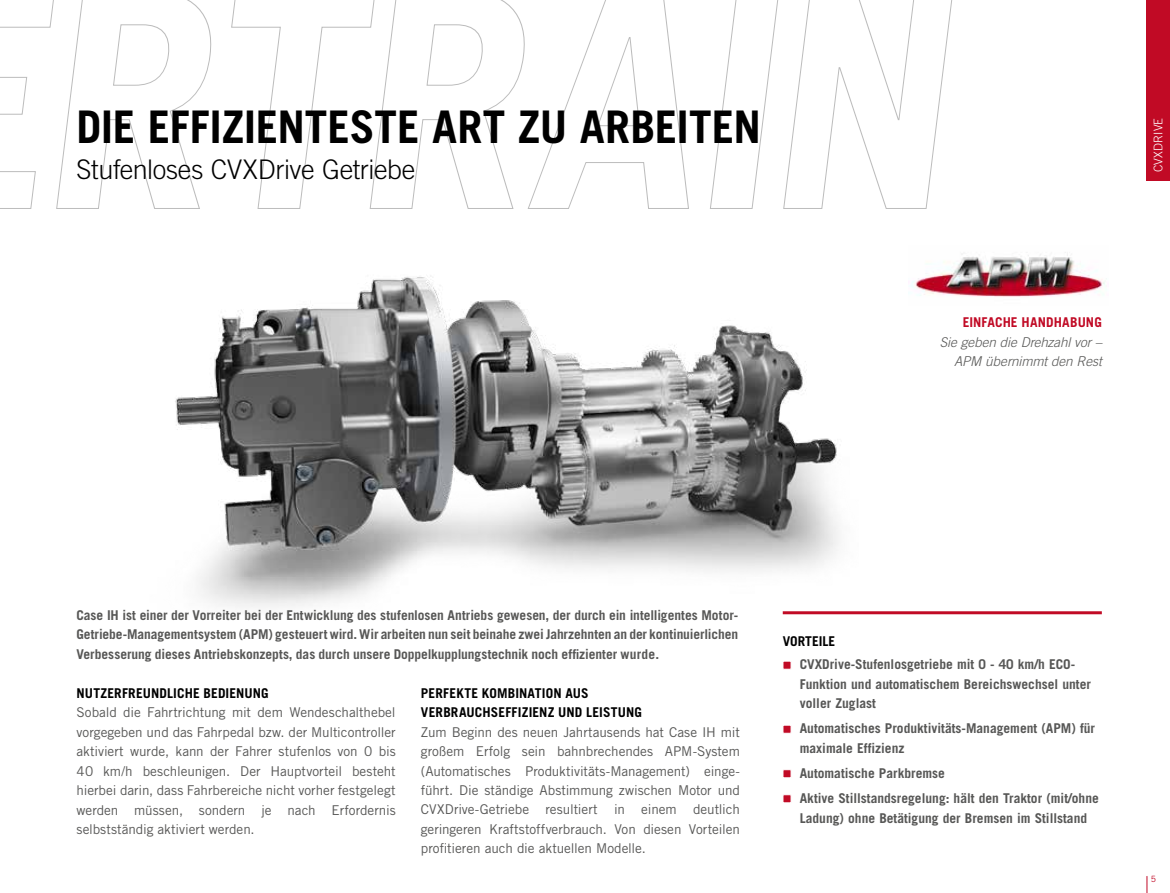
<style>
.page{position:relative;width:1170px;height:893px;background:#fff}
.page>*{position:absolute;margin:0;border:0;box-sizing:border-box;transform-origin:0 0}
.t1{font:700 45px "Trade Gothic LT Pro";letter-spacing:-.005em;color:#000}
.t2{font:300 27px "Trade Gothic LT Pro";letter-spacing:-.015em;color:#000}
.t3{font:13.5px/19.5px "Trade Gothic LT Pro";letter-spacing:-.005em;color:#575756;text-align:justify}
.t4{font:700 13.5px/19.5px "Trade Gothic LT Pro";color:#575756}
.t5{font:700 13.5px/19.5px "Trade Gothic LT Std";letter-spacing:.01em;color:#000}
.t6{font:italic 300 13.5px/19.5px "Trade Gothic LT Pro";letter-spacing:-.005em;color:#575756;text-align:right}
.t7{font:700 13.5px "Trade Gothic LT Std";letter-spacing:.005em;color:#c10a25}
.t8{font:700 13.5px "Trade Gothic LT Pro";color:#000}
.t9{font:300 12px "Trade Gothic LT Pro";letter-spacing:.01em;color:#fff}
.t10{font:8.7px "Trade Gothic LT Pro";color:#c10a27}
</style>
<div class="page">
<svg style="left:0;top:0;width:953px;height:209px"></svg>
<img style="left:175px;top:275px;width:683px;height:340px">
<div style="left:1146px;top:0;width:23px;height:181px;background:#c10a25"></div>
<div style="left:782px;top:661px;width:9px;height:8px;background:#c10a25;border:1px solid #fff"></div>
<div style="left:782px;top:725px;width:9px;height:8px;background:#c10a25;border:1px solid #fff"></div>
<div style="left:782px;top:769px;width:9px;height:9px;background:#c10a25;border:1px solid #fff"></div>
<div style="left:782px;top:794px;width:9px;height:9px;background:#c10a25;border:1px solid #fff"></div>
<hr style="left:782px;top:611px;width:319px;height:3px;background:#fff">
<img style="left:908px;top:252px;width:197px;height:45px">
<img style="left:0;top:167px;width:1px;height:42px">
<svg style="left:1146px;top:876px;width:1px;height:17px"></svg>
<h1 class="t1" style="left:77px;top:99px;width:685px">DIE EFFIZIENTESTE ART ZU ARBEITEN</h1>
<h2 class="t2" style="left:77px;top:153px;width:340px">Stufenloses CVXDrive Getriebe</h2>
<p class="t9" style="left:1151px;top:172px;width:56px;rotate:-90deg">CVXDRIVE</p>
<p class="t7" style="left:962px;top:314px;width:141px">EINFACHE HANDHABUNG</p>
<p class="t6" style="left:939px;top:332px;width:163px">Sie geben die Drehzahl vor –<br>APM übernimmt den Rest</p>
<p class="t4" style="left:76px;top:605px;width:663px;text-align:justify">Case IH ist einer der Vorreiter bei der Entwicklung des stufenlosen Antriebs gewesen, der durch ein intelligentes Motor-Getriebe-Managementsystem (APM) gesteuert wird. Wir arbeiten nun seit beinahe zwei Jahrzehnten an der kontinuierlichen Verbesserung dieses Antriebskonzepts, das durch unsere Doppelkupplungstechnik noch effizienter wurde.</p>
<p class="t5" style="left:77px;top:683px;width:193px">NUTZERFREUNDLICHE BEDIENUNG</p>
<p class="t3" style="left:77px;top:702px;width:320px">Sobald die Fahrtrichtung mit dem Wendeschalthebel vorgegeben und das Fahrpedal bzw. der Multicontroller aktiviert wurde, kann der Fahrer stufenlos von 0 bis 40 km/h beschleunigen. Der Hauptvorteil besteht hierbei darin, dass Fahrbereiche nicht vorher festgelegt werden müssen, sondern je nach Erfordernis selbstständig aktiviert werden.</p>
<p class="t5" style="left:421px;top:683px;width:222px">PERFEKTE KOMBINATION AUS<br>VERBRAUCHSEFFIZIENZ UND LEISTUNG</p>
<p class="t3" style="left:421px;top:722px;width:320px">Zum Beginn des neuen Jahrtausends hat Case IH mit großem Erfolg sein bahnbrechendes APM-System (Automatisches Produktivitäts-Management) einge&shy;führt. Die ständige Abstimmung zwischen Motor und CVXDrive-Getriebe resultiert in einem deutlich geringeren Kraftstoffverbrauch. Von diesen Vorteilen profitieren auch die aktuellen Modelle.</p>
<p class="t8" style="left:782px;top:633px;width:54px">VORTEILE</p>
<p class="t4" style="left:799px;top:655px;width:293px">CVXDrive-Stufenlosgetriebe mit 0 - 40 km/h ECO-<br>Funktion und automatischem Bereichswechsel unter voller Zuglast</p>
<p class="t4" style="left:799px;top:719px;width:297px">Automatisches Produktivitäts-Management (APM) für maximale Effizienz</p>
<p class="t4" style="left:799px;top:760px;width:300px;line-height:25px">Automatische Parkbremse<br>Aktive Stillstandsregelung: hält den Traktor (mit/ohne</p>
<p class="t4" style="left:799px;top:808px;width:289px">Ladung) ohne Betätigung der Bremsen im Stillstand</p>
<p class="t10" style="left:1150px;top:874px;width:7px">5</p>
</div>
